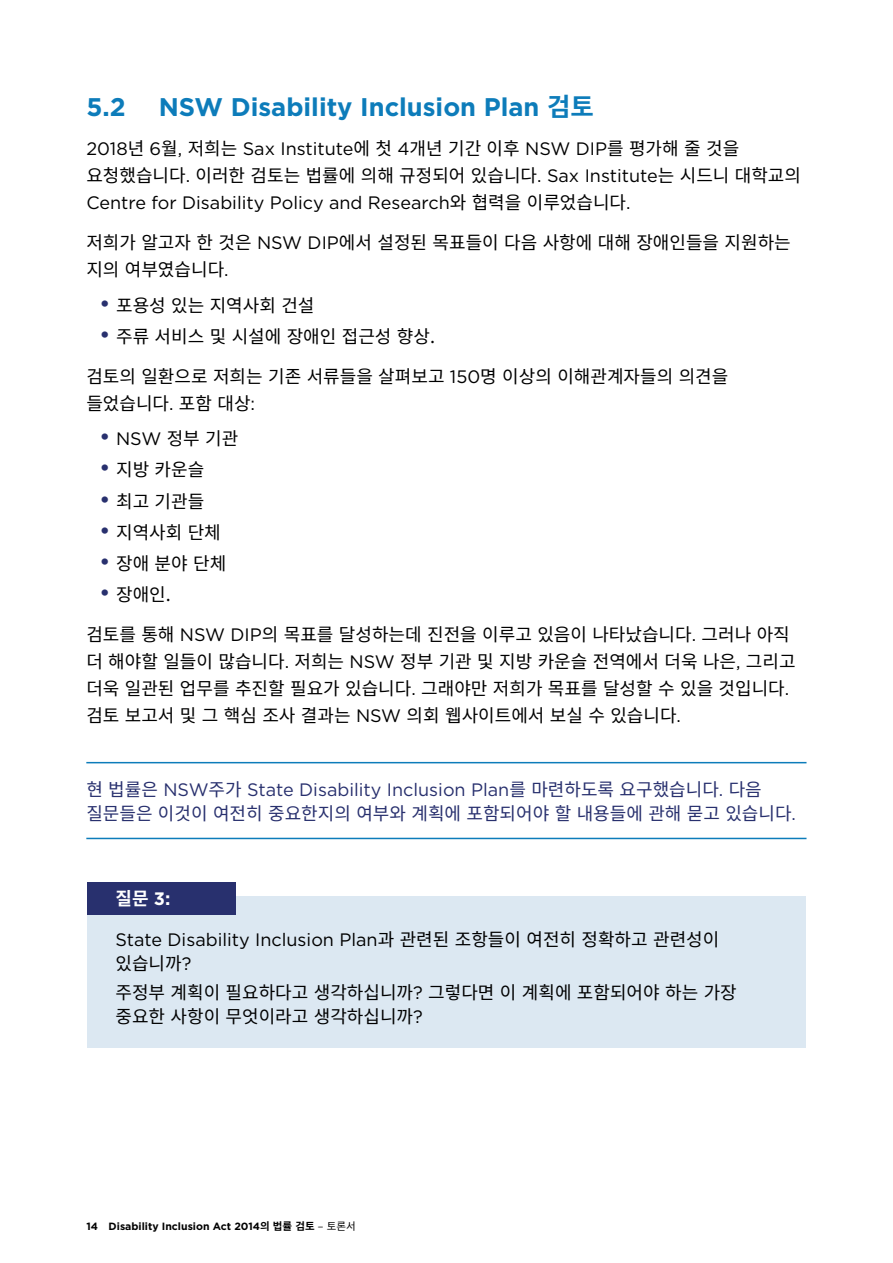
<style>
.page{position:relative;width:893px;height:1263px;background:#fff}
.page>*{position:absolute;margin:0;border:0;box-sizing:border-box;transform-origin:0 0}
.t1{font:700 25.5px "Gotham HTF";color:#0d7cba}
.t2{font:18px/27px "Noto Sans CJ Kkr";color:#000}
.t3{font:18px/27px "Gotham HTF";color:#000}
.t4{font:18px/24px "Noto Sans CJ Kkr";color:#28306e}
.t5{font:700 18px "Noto Sans CJ Kkr";color:#fff}
.t6{font:700 10.5px "Gotham HTF";color:#000}
.s1{font-family:"Noto Sans CJ Kkr"}
.s2{font-family:"Gotham HTF"}
.s3{font-family:"Gotham HTF";font-size:24px;color:#28306e}
.s4{font-family:"Noto Sans CJ Kkr";font-weight:400}
</style>
<div class="page">
<hr style="left:86px;top:838px;width:720px;height:1px;background:#0d7cba">
<hr style="left:86px;top:762px;width:720px;height:1px;background:#0d7cba">
<div style="left:87px;top:896px;width:719px;height:152px;background:#dce8f2"></div>
<div style="left:87px;top:882px;width:149px;height:32px;background:#28306e"></div>
<h2 class="t1" style="left:86px;top:92px;width:41px">5.2</h2>
<h2 class="t1" style="left:159px;top:92px;width:437px">NSW Disability Inclusion Plan <span class="s1">검토</span></h2>
<p class="t3" style="left:86px;top:135px;width:716px">2018 <span class="s1">년</span> 6<span class="s1">월</span>, <span class="s1">저희는</span> Sax Institute <span class="s1">에 첫</span> 4<span class="s1">개년 기간 이후</span> NSW DIP <span class="s1">를 평가해 줄 것을 요청했습니다</span>. <span class="s1">이러한 검토는 법률에 의해 규정되어 있습니다</span>. Sax Institute <span class="s1">는 시드니 대학교의<br></span>Centre for Disability Policy and Research <span class="s1">와 협력을 이루었습니다</span>.</p>
<p class="t2" style="left:86px;top:229px;width:706px">저희가 알고자 한 것은 <span class="s2">NSW DIP</span> 에서 설정된 목표들이 다음 사항에 대해 장애인들을 지원하는 지의 여부였습니다<span class="s2">.</span></p>
<p class="t2" style="left:99px;top:292px;width:217px"><span class="s3">•</span> 포용성 있는 지역사회 건설</p>
<p class="t2" style="left:99px;top:323px;width:337px"><span class="s3">•</span> 주류 서비스 및 시설에 장애인 접근성 향상.</p>
<p class="t2" style="left:86px;top:363px;width:643px">검토의 일환으로 저희는 기존 서류들을 살펴보고 <span class="s2">150</span>명 이상의 이해관계자들의 의견을 들었습니다<span class="s2">.</span> 포함 대상<span class="s2">:</span></p>
<p class="t2" style="left:99px;top:425px;width:141px"><span class="s3">•</span> <span class="s2">NSW</span> 정부 기관</p>
<p class="t2" style="left:99px;top:457px;width:107px"><span class="s3">•</span> 지방 카운슬</p>
<p class="t2" style="left:99px;top:488px;width:107px"><span class="s3">•</span> 최고 기관들</p>
<p class="t2" style="left:99px;top:519px;width:123px"><span class="s3">•</span> 지역사회 단체</p>
<p class="t2" style="left:99px;top:550px;width:129px"><span class="s3">•</span> 장애 분야 단체</p>
<p class="t2" style="left:99px;top:582px;width:73px"><span class="s3">•</span> 장애인.</p>
<p class="t2" style="left:86px;top:621px;width:711px">검토를 통해 <span class="s2">NSW DIP</span> 의 목표를 달성하는데 진전을 이루고 있음이 나타났습니다<span class="s2">.</span> 그러나 아직 더 해야할 일들이 많습니다<span class="s2">.</span> 저희는 <span class="s2">NSW</span> 정부 기관 및 지방 카운슬 전역에서 더욱 나은<span class="s2">,</span> 그리고 더욱 일관된 업무를 추진할 필요가 있습니다<span class="s2">.</span> 그래야만 저희가 목표를 달성할 수 있을 것입니다<span class="s2">. </span>검토 보고서 및 그 핵심 조사 결과는 <span class="s2">NSW</span> 의회 웹사이트에서 보실 수 있습니다<span class="s2">.</span></p>
<p class="t4" style="left:86px;top:777px;width:711px">현 법률은 <span class="s2">NSW</span> 주가 <span class="s2">State Disability Inclusion Plan</span> 를 마련하도록 요구했습니다<span class="s2">.</span> 다음 질문들은 이것이 여전히 중요한지의 여부와 계획에 포함되어야 할 내용들에 관해 묻고 있습니다<span class="s2">.</span></p>
<p class="t5" style="left:115px;top:888px;width:57px">질문 <span class="s2">3:</span></p>
<p class="t3" style="left:115px;top:927px;width:605px;line-height:24px">State Disability Inclusion Plan <span class="s1">과 관련된 조항들이 여전히 정확하고 관련성이 있습니까</span>?</p>
<p class="t2" style="left:115px;top:980px;width:623px;line-height:24px">주정부 계획이 필요하다고 생각하십니까<span class="s2">?</span> 그렇다면 이 계획에 포함되어야 하는 가장 중요한 사항이 무엇이라고 생각하십니까<span class="s2">?</span></p>
<p class="t6" style="left:86px;top:1220px;width:271px">14 Disability Inclusion Act 2014 <span class="s1">의 법률 검토</span> <span class="s4">– 토론서</span></p>
</div>
